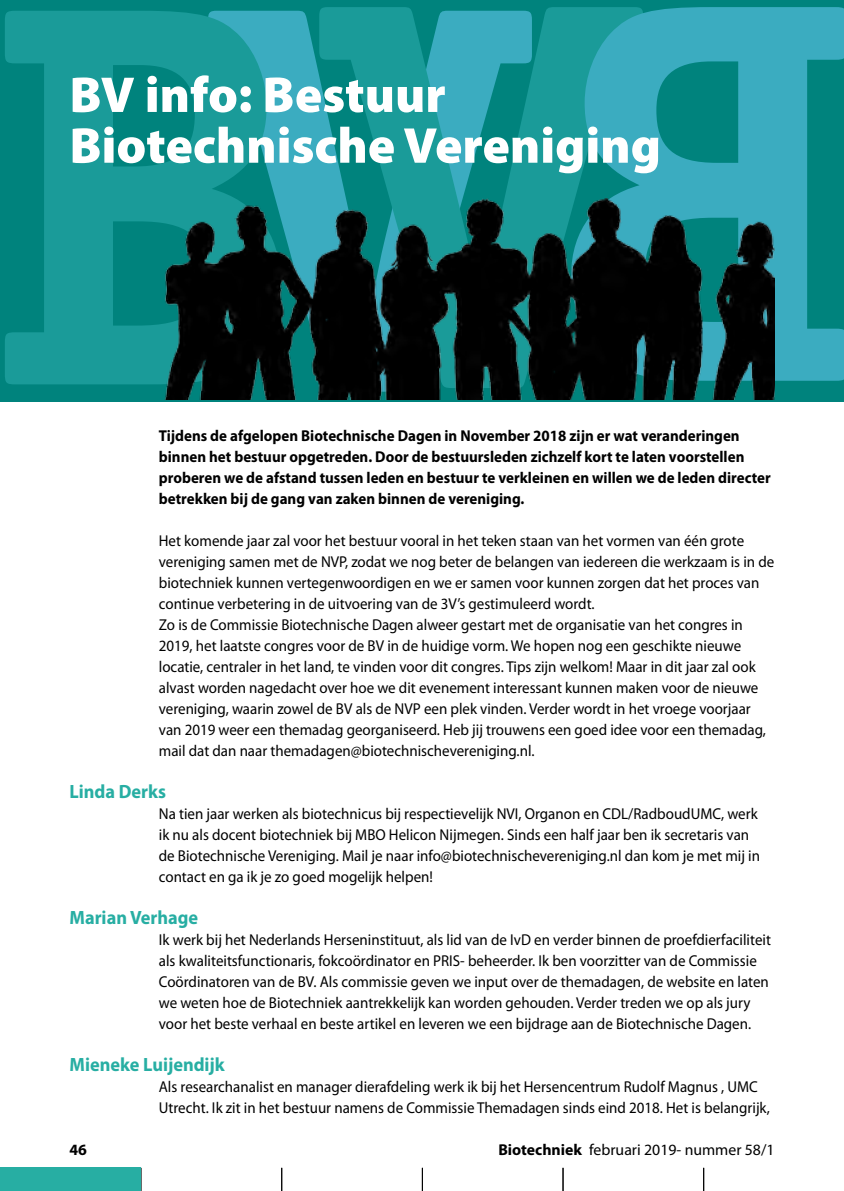
<style>
.page{position:relative;width:844px;height:1191px;background:#fff}
.page>*{position:absolute;margin:0;border:0;box-sizing:border-box;transform-origin:0 0}
.t1{font:900 50.75px/50.8px "Myriad Pro";color:#fff}
.t2{font:700 19.25px "Myriad Pro";color:#27aea3;scale:.95 1}
.t3{font:15.75px/21px "Myriad Pro";color:#000;scale:.95 1}
.t4{font:700 15.75px/21px "Myriad Pro";color:#000;scale:.95 1}
.t5{font:15.75px "Myriad Pro";color:#000}
.t6{font:700 15.75px "Myriad Pro";color:#000}
.s1{font-weight:700}
</style>
<div class="page">
<svg style="left:141px;top:1167px;width:1px;height:24px"></svg>
<svg style="left:281px;top:1167px;width:1px;height:24px"></svg>
<svg style="left:422px;top:1167px;width:1px;height:24px"></svg>
<svg style="left:562px;top:1167px;width:1px;height:24px"></svg>
<svg style="left:703px;top:1167px;width:1px;height:24px"></svg>
<div style="left:0;top:1167px;width:140px;height:24px;background:#27aea3"></div>
<div style="left:0;top:0;width:843px;height:401px;background:#00837d"></div>
<div style="left:280px;top:11px;width:39px;height:187px;background:#3bacc0"></div>
<svg style="left:5px;top:11px;width:275px;height:373px;fill:#1a9b99"></svg>
<svg style="left:319px;top:7px;width:252px;height:191px;fill:#1a9b99"></svg>
<svg style="left:571px;top:7px;width:272px;height:374px;fill:#3bacc0"></svg>
<img style="left:160px;top:198px;width:614px;height:201px">
<h1 class="t1" style="left:69px;top:67px;width:592px">BV info: Bestuur<br>Biotechnische Vereniging</h1>
<p class="t4" style="left:159px;top:425px;width:645px">Tijdens de afgelopen Biotechnische Dagen in November 2018 zijn er wat veranderingen binnen het bestuur opgetreden. Door de bestuursleden zichzelf kort te laten voorstellen proberen we de afstand tussen leden en bestuur te verkleinen en willen we de leden directer betrekken bij de gang van zaken binnen de vereniging.</p>
<p class="t3" style="left:159px;top:530px;width:649px">Het komende jaar zal voor het bestuur vooral in het teken staan van het vormen van één grote vereniging samen met de NVP, zodat we nog beter de belangen van iedereen die werkzaam is in de biotechniek kunnen vertegenwoordigen en we er samen voor kunnen zorgen dat het proces van continue verbetering in de uitvoering van de 3V’s gestimuleerd wordt.<br>Zo is de Commissie Biotechnische Dagen alweer gestart met de organisatie van het congres in 2019, het laatste congres voor de BV in de huidige vorm. We hopen nog een geschikte nieuwe locatie, centraler in het land, te vinden voor dit congres. Tips zijn welkom! Maar in dit jaar zal ook alvast worden nagedacht over hoe we dit evenement interessant kunnen maken voor de nieuwe vereniging, waarin zowel de BV als de NVP een plek vinden. Verder wordt in het vroege voorjaar van 2019 weer een themadag georganiseerd. Heb jij trouwens een goed idee voor een themadag, mail dat dan naar themadagen@biotechnischevereniging.nl.</p>
<p class="t2" style="left:69px;top:779px;width:103px">Linda Derks</p>
<p class="t3" style="left:159px;top:803px;width:634px">Na tien jaar werken als biotechnicus bij respectievelijk NVI, Organon en CDL/RadboudUMC, werk ik nu als docent biotechniek bij MBO Helicon Nijmegen. Sinds een half jaar ben ik secretaris van de Biotechnische Vereniging. Mail je naar info@biotechnischevereniging.nl dan kom je met mij in contact en ga ik je zo goed mogelijk helpen!</p>
<p class="t2" style="left:69px;top:905px;width:137px">Marian Verhage</p>
<p class="t3" style="left:159px;top:929px;width:645px">Ik werk bij het Nederlands Herseninstituut, als lid van de IvD en verder binnen de proefdierfaciliteit als kwaliteitsfunctionaris, fokcoördinator en PRIS- beheerder. Ik ben voorzitter van de Commissie Coördinatoren van de BV. Als commissie geven we input over de themadagen, de website en laten we weten hoe de Biotechniek aantrekkelijk kan worden gehouden. Verder treden we op als jury voor het beste verhaal en beste artikel en leveren we een bijdrage aan de Biotechnische Dagen.</p>
<p class="t2" style="left:69px;top:1052px;width:165px">Mieneke Luijendijk</p>
<p class="t3" style="left:159px;top:1076px;width:644px">Als researchanalist en manager dierafdeling werk ik bij het Hersencentrum Rudolf Magnus , UMC<br>Utrecht. Ik zit in het bestuur namens de Commissie Themadagen sinds eind 2018. Het is belangrijk,</p>
<p class="t6" style="left:69px;top:1139px;width:19px">46</p>
<p class="t5" style="left:498px;top:1140px;width:277px"><span class="s1">Biotechniek</span> februari 2019- nummer 58/1</p>
</div>
